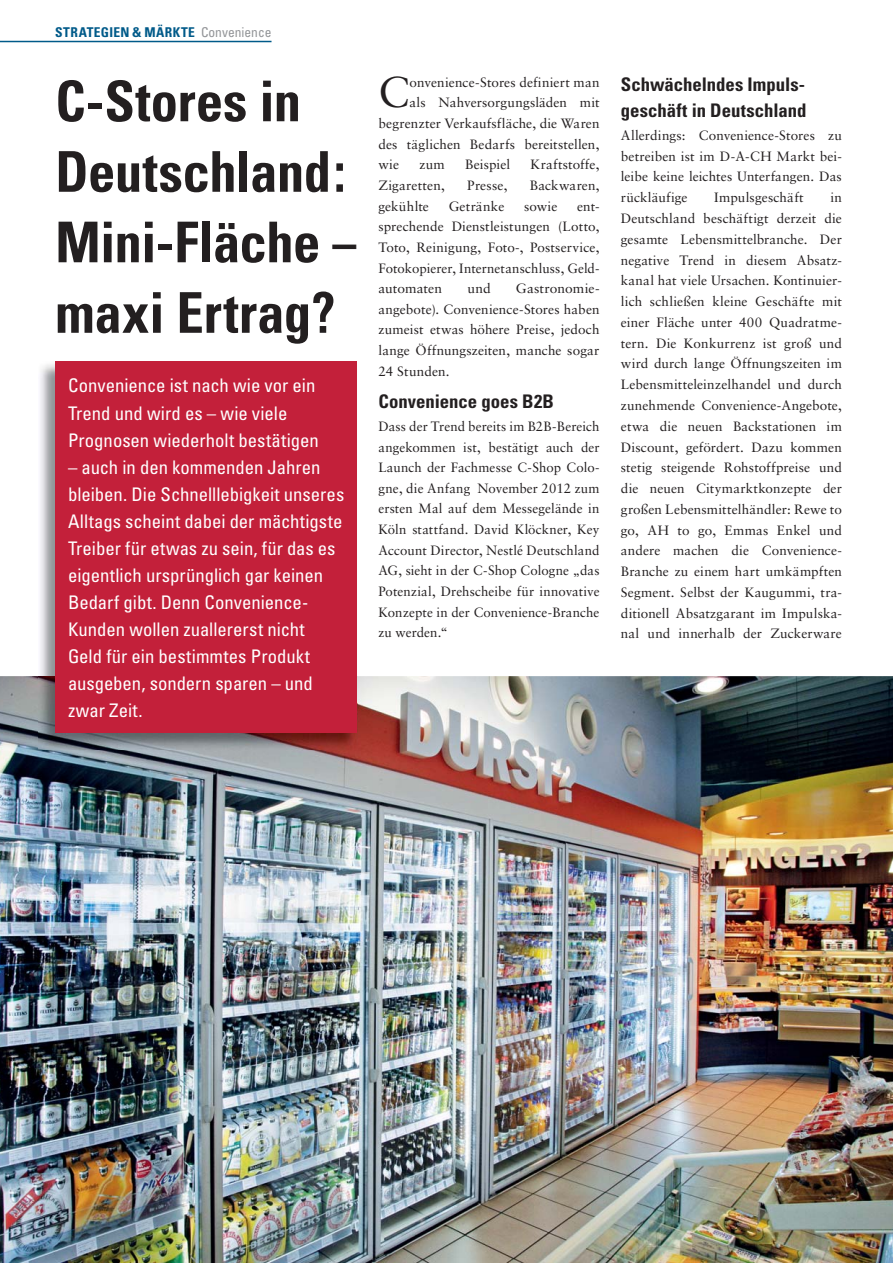
<style>
.page{position:relative;width:893px;height:1263px;background:#fff}
.page>*{position:absolute;margin:0;border:0;box-sizing:border-box;transform-origin:0 0}
.t1{font:700 condensed 56.25px/70.5px "Univers";letter-spacing:-.01em;color:#231f20}
.t2{font:43.05px "Sabon LT Std";color:#231f20}
.t3{font:condensed 18.75px/27px "Univers";color:#fff}
.t4{font:700 condensed 18.75px/25.5px "Univers";color:#231f20}
.t5{font:13.5px/20.7px "Sabon LT Std";letter-spacing:.01em;color:#231f20;text-align:justify}
.t6{font:700 condensed 13.5px "Univers";letter-spacing:.035em;color:#005a89}
.s1{font-weight:400;color:#939598}
</style>
<div class="page">
<hr style="left:0;top:41px;width:272px;height:1px;background:#005a89">
<img style="left:0;top:676px;width:893px;height:587px">
<img style="left:38px;top:364px;width:319px;height:386px">
<div style="left:55px;top:361px;width:302px;height:372px;background:#c3203a"></div>
<p class="t6" style="left:55px;top:27px;width:218px">STRATEGIEN &amp; MÄRKTE <span class="s1">Convenience</span></p>
<h1 class="t1" style="left:55px;top:72px;width:303px">C-Stores in<br>Deutschland:<br>Mini-Fläche – maxi Ertrag?</h1>
<h2 class="t2" style="left:378px;top:72px;width:33px">C</h2>
<p class="t5" style="left:410px;top:73px;width:192px">onvenience-Stores definiert man</p>
<p class="t5" style="left:410px;top:93px;width:192px">als Nahversorgungsläden mit</p>
<p class="t5" style="left:378px;top:114px;width:223px">begrenzter Verkaufsfläche, die Waren</p>
<p class="t5" style="left:378px;top:134px;width:223px">des täglichen Bedarfs bereitstellen,</p>
<p class="t5" style="left:378px;top:155px;width:22px">wie</p>
<p class="t5" style="left:419px;top:155px;width:27px">zum</p>
<p class="t5" style="left:465px;top:155px;width:46px">Beispiel</p>
<p class="t5" style="left:530px;top:155px;width:71px">Kraftstoffe,</p>
<p class="t5" style="left:378px;top:176px;width:68px">Zigaretten,</p>
<p class="t5" style="left:467px;top:176px;width:42px">Presse,</p>
<p class="t5" style="left:530px;top:176px;width:71px">Backwaren,</p>
<p class="t5" style="left:378px;top:196px;width:52px">gekühlte</p>
<p class="t5" style="left:449px;top:196px;width:57px">Getränke</p>
<p class="t5" style="left:524px;top:196px;width:35px">sowie</p>
<p class="t5" style="left:378px;top:196px;width:223px;text-indent:199px">ent&shy;sprechende Dienstleistungen (Lotto, Toto, Reinigung, Foto-, Postservice, Fotokopierer, Internetanschluss, Geld&shy;automaten</p>
<p class="t5" style="left:467px;top:279px;width:25px">und</p>
<p class="t5" style="left:378px;top:279px;width:223px;text-indent:138px">Gastronomie&shy;angebote). Convenience-Stores haben zumeist etwas höhere Preise, jedoch lange Öffnungszeiten, manche sogar 24 Stunden.</p>
<h3 class="t4" style="left:378px;top:391px;width:177px">Convenience goes B2B</h3>
<p class="t5" style="left:378px;top:417px;width:223px">Dass der Trend bereits im B2B-Bereich angekommen ist, bestätigt auch der Launch der Fachmesse C-Shop Colo&shy;gne, die Anfang November 2012 zum ersten Mal auf dem Messegelände in Köln stattfand. David Klöckner, Key Account Director, Nestlé Deutschland AG, sieht in der C-Shop Cologne „das Potenzial, Drehscheibe für innovative Konzepte in der Convenience-Branche zu werden.“</p>
<h3 class="t3" style="left:68px;top:374px;width:252px">Convenience ist nach wie vor ein<br>Trend und wird es – wie viele<br>Prognosen wiederholt bestätigen</h3>
<p class="t3" style="left:68px;top:455px;width:278px">– auch in den kommenden Jahren bleiben. Die Schnelllebigkeit unseres<br>Alltags scheint dabei der mächtigste<br>Treiber für etwas zu sein, für das es eigentlich ursprünglich gar keinen<br>Bedarf gibt. Denn Convenience-<br>Kunden wollen zuallererst nicht<br>Geld für ein bestimmtes Produkt ausgeben, sondern sparen – und zwar Zeit.</p>
<h3 class="t4" style="left:621px;top:74px;width:187px">Schwächelndes Impuls&shy;geschäft in Deutschland</h3>
<p class="t5" style="left:621px;top:125px;width:223px">Allerdings: Convenience-Stores zu betreiben ist im D-A-CH Markt bei&shy;leibe keine leichtes Unterfangen. Das rückläufige</p>
<p class="t5" style="left:714px;top:188px;width:91px">Impulsgeschäft</p>
<p class="t5" style="left:621px;top:188px;width:223px;text-indent:210px">in Deutschland beschäftigt derzeit die gesamte Lebensmittelbranche. Der negative Trend in diesem Absatz&shy;kanal hat viele Ursachen. Kontinuier&shy;lich schließen kleine Geschäfte mit einer Fläche unter 400 Quadratme&shy;tern. Die Konkurrenz ist groß und wird durch lange Öffnungszeiten im Lebensmitteleinzelhandel und durch zunehmende Convenience-Angebote, etwa die neuen Backstationen im Discount, gefördert. Dazu kommen stetig steigende Rohstoffpreise und die neuen Citymarktkonzepte der großen Lebensmittelhändler: Rewe to go, AH to go, Emmas Enkel und andere machen die Convenience-Branche zu einem hart umkämpften Segment. Selbst der Kaugummi, tra&shy;ditionell Absatzgarant im Impulska&shy;nal und innerhalb der Zuckerware</p>
</div>
